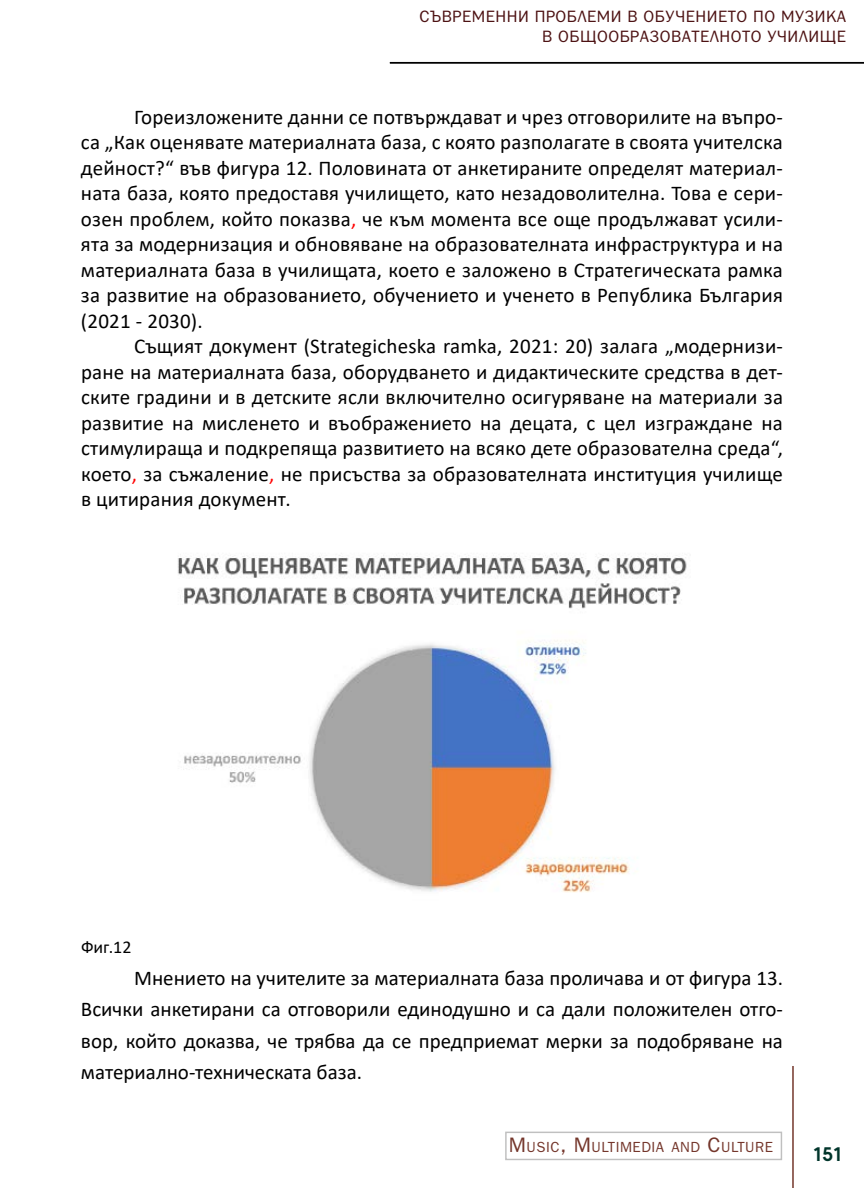
<style>
.page{position:relative;width:864px;height:1188px;background:#fff}
.page>*{position:absolute;margin:0;border:0;box-sizing:border-box;transform-origin:0 0}
.t1{font:21px/25.5px "Calibri";letter-spacing:.01em;color:#000;text-align:justify}
.t2{font:21px "Bloknot C";color:#74362b}
.t3{font:600 19.5px "Bergen Text";color:#01352b}
.t4{font:18px "Calibri";color:#000}
.t5{font:16.5px/19.8px "Bloknot C";letter-spacing:.025em;color:#4d1213;text-align:right}
.t6{font:14.7px "Bloknot C";letter-spacing:.035em;color:#74362b}
.s1{color:#f00}
.s2{font-size:21px}
</style>
<div class="page">
<hr style="left:792px;top:1066px;width:2px;height:122px;background:#74362b">
<hr style="left:390px;top:62px;width:474px;height:1px;background:#000">
<img style="left:178px;top:553px;width:509px;height:340px">
<p class="t5" style="left:419px;top:6px;width:428px">СЪВРЕМЕННИ ПРОБЛЕМИ В ОБУЧЕНИЕТО ПО МУЗИКА<br>В ОБЩООБРАЗОВАТЕЛНОТО УЧИЛИЩЕ</p>
<p class="t1" style="left:81px;top:104px;width:704px;text-indent:53px">Гореизложените данни се потвърждават и чрез отговорилите на въпро&shy;са „Как оценявате материалната база, с която разполагате в своята учителска дейност?“ във фигура 12. Половината от анкетираните определят материал&shy;ната база, която предоставя училището, като незадоволителна. Това е сери&shy;озен проблем, който показва<span class="s1">,</span> че към момента все още продължават усили&shy;ята за модернизация и обновяване на образователната инфраструктура и на материалната база в училищата, което е заложено в Стратегическата рамка за развитие на образованието, обучението и ученето в Република България (2021 - 2030).</p>
<p class="t1" style="left:81px;top:333px;width:704px;text-indent:53px">Същият документ (Strategicheska ramka, 2021: 20) залага „модернизи&shy;ране на материалната база, оборудването и дидактическите средства в дет&shy;ските градини и в детските ясли включително осигуряване на материали за развитие на мисленето и въображението на децата, с цел изграждане на стимулираща и подкрепяща развитието на всяко дете образователна среда“, което<span class="s1">,</span> за съжаление<span class="s1">,</span> не присъства за образователната институция училище в цитирания документ.</p>
<p class="t4" style="left:81px;top:935px;width:52px">Фиг.12</p>
<p class="t1" style="left:81px;top:961px;width:704px;line-height:31.5px;text-indent:53px">Мнението на учителите за материалната база проличава и от фигура 13.<br>Всички анкетирани са отговорили единодушно и са дали положителен отго&shy;вор, който доказва, че трябва да се предприемат мерки за подобряване на материално-техническата база.</p>
<p class="t6" style="left:527px;top:1139px;width:248px">USIC<span class="s2">, M</span>ULTIM EDIA AND <span class="s2">C</span>ULTURE</p>
<p class="t2" style="left:509px;top:1133px;width:19px">M</p>
<p class="t3" style="left:814px;top:1140px;width:29px">151</p>
</div>
